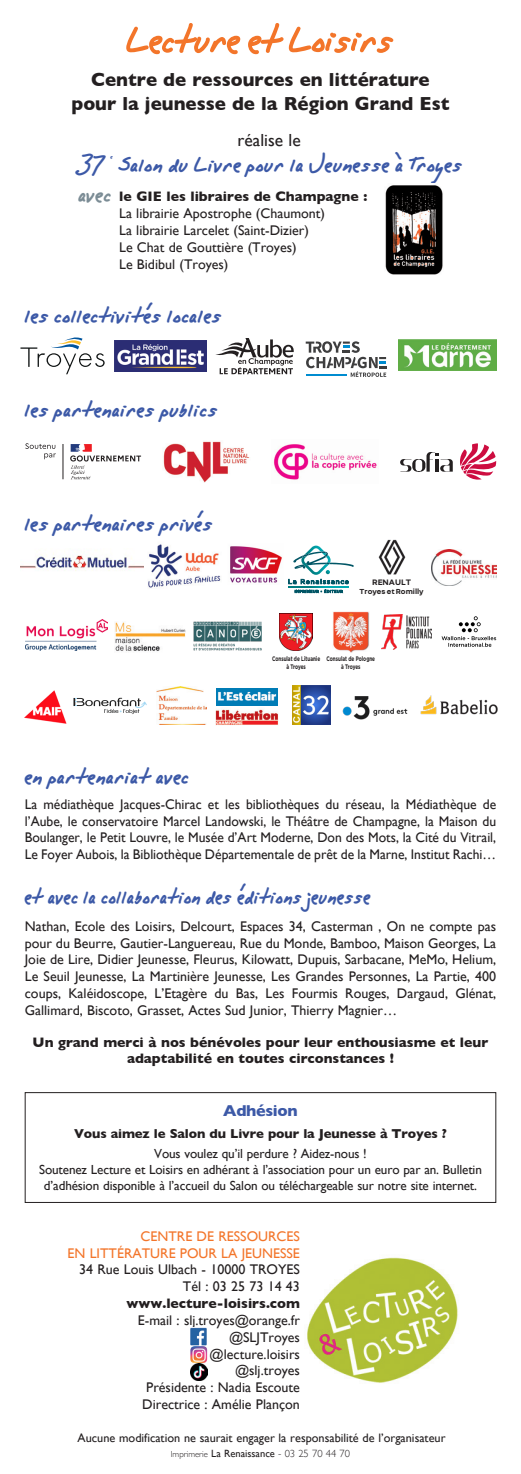
<style>
.page{position:relative;width:521px;height:1474px;background:#fff}
.page>*{position:absolute;margin:0;border:0;box-sizing:border-box;transform-origin:0 0}
.Normal_e{font:60.73px "Alpha Mack AOE";letter-spacing:-.02em;color:#f3752a}
.Normal_e-2{font:35px "Alpha Mack AOE";color:#3c59a7}
.Normal_e-3{font:35px "Alpha Mack AOE";color:#3c59a7;scale:.91 1}
.Normal_e-4{font:35px "Alpha Mack AOE";color:#7b8c95}
.Normal_e-5{font:700 19.25px/23.1px "Gill Sans";color:#231f20;text-align:center}
.Normal_e-6{font:17.5px "Gill Sans";color:#231f20}
.Normal_e-7{font:700 16.1px "Gill Sans";letter-spacing:-.02em;color:#3c59a7}
.Normal_e-8{font:14px/16.8px "Gill Sans";color:#231f20;text-align:justify}
.Normal_e-9{font:700 14px/16.8px "Gill Sans";color:#231f20;text-align:center}
.Normal_e-10{font:14px/16.8px "Gill Sans";color:#f3752a;text-align:right}
.Normal_e-11{font:13.12px/15.8px "Gill Sans";letter-spacing:-.01em;color:#231f20;text-align:center}
.Normal_e-12{font:700 13.12px "Gill Sans";letter-spacing:-.01em;color:#231f20}
.Normal_e-13{font:12.25px "Gill Sans";color:#231f20}
.Normal_e-14{font:10.5px "Gill Sans";color:#231f20}
.Normal_e-15{font:10.15px "Alpha Mack AOE";color:#3c59a7}
.t1{font:700 8.58px "Nouvel R";color:#231f20}
.t2{font:700 7.88px "Nouvel R";color:#231f20}
.t3{font:700 6.65px/7.9px "Gotham Pro";color:#231f20;text-align:center;scale:.7 1}
.t4{font:6.3px "Gotham Pro";letter-spacing:.15em;color:#005565}
.t5{font:300 3.32px "Gotham Pro";letter-spacing:.15em;color:#005565}
.s1{font-weight:300;font-size:8.75px}
.s2{font-weight:300}
</style>
<div class="page">
<img style="left:24px;top:690px;width:43px;height:34px">
<img style="left:307px;top:1257px;width:151px;height:126px">
<img style="left:385px;top:185px;width:58px;height:90px">
<svg style="left:20px;top:337px;width:85px;height:37px"></svg>
<img style="left:219px;top:374px;width:72px;height:1px">
<svg style="left:215px;top:338px;width:79px;height:36px"></svg>
<svg style="left:306px;top:341px;width:80px;height:36px"></svg>
<hr style="left:306px;top:374px;width:41px;height:1px;background:#008cd0">
<img style="left:115px;top:622px;width:71px;height:29px">
<img style="left:148px;top:544px;width:73px;height:44px">
<img style="left:431px;top:550px;width:65px;height:36px">
<img style="left:333px;top:611px;width:36px;height:42px">
<img style="left:274px;top:444px;width:103px;height:36px">
<svg style="left:400px;top:452px;width:53px;height:19px"></svg>
<svg style="left:460px;top:443px;width:36px;height:36px"></svg>
<img style="left:163px;top:441px;width:87px;height:41px">
<div style="left:25px;top:1092px;width:471px;height:110px;border:1px solid #231f20"></div>
<svg style="left:289px;top:586px;width:59px;height:1px"></svg>
<svg style="left:293px;top:545px;width:61px;height:30px"></svg>
<img style="left:280px;top:614px;width:32px;height:37px">
<img style="left:21px;top:551px;width:123px;height:20px">
<img style="left:26px;top:619px;width:82px;height:31px">
<img style="left:398px;top:339px;width:98px;height:31px">
<img style="left:115px;top:341px;width:91px;height:30px">
<img style="left:216px;top:688px;width:62px;height:18px">
<img style="left:216px;top:688px;width:61px;height:17px">
<img style="left:216px;top:709px;width:62px;height:16px">
<img style="left:342px;top:696px;width:66px;height:24px">
<img style="left:193px;top:621px;width:69px;height:29px">
<img style="left:378px;top:539px;width:28px;height:36px">
<hr style="left:63px;top:444px;width:1px;height:35px;background:#231f20">
<svg style="left:25px;top:443px;width:31px;height:16px"></svg>
<svg style="left:70px;top:444px;width:71px;height:35px"></svg>
<img style="left:381px;top:614px;width:50px;height:35px">
<img style="left:190px;top:1327px;width:17px;height:53px">
<img style="left:230px;top:546px;width:52px;height:37px">
<img style="left:420px;top:695px;width:78px;height:20px">
<img style="left:292px;top:686px;width:38px;height:38px">
<img style="left:156px;top:686px;width:50px;height:38px">
<svg style="left:73px;top:698px;width:74px;height:16px"></svg>
<svg style="left:442px;top:616px;width:54px;height:31px"></svg>
<p class="Normal_e" style="left:126px;top:3px;width:270px">Lecture et Loisirs</p>
<p class="Normal_e-5" style="left:71px;top:68px;width:379px">Centre de ressources en littérature pour la jeunesse de la Région Grand Est</p>
<p class="Normal_e-6" style="left:238px;top:130px;width:65px">réalise le</p>
<p class="Normal_e-2" style="left:76px;top:143px;width:389px">37 Salon du Livre pour la Jeunesse à Troyes</p>
<p class="Normal_e-15" style="left:110px;top:151px;width:4px">e</p>
<p class="Normal_e-4" style="left:78px;top:174px;width:35px">avec</p>
<p class="Normal_e-9" style="left:119px;top:188px;width:250px">le GIE les libraires de Champagne :</p>
<p class="Normal_e-8" style="left:119px;top:205px;width:207px">La librairie Apostrophe (Chaumont)</p>
<p class="Normal_e-8" style="left:119px;top:222px;width:191px">La librairie Larcelet (Saint-Dizier)</p>
<p class="Normal_e-8" style="left:119px;top:238px;width:179px">Le Chat de Gouttière (Troyes)</p>
<p class="Normal_e-8" style="left:119px;top:255px;width:111px">Le Bidibul (Troyes)</p>
<p class="Normal_e-2" style="left:25px;top:294px;width:199px">les collectivités locales</p>
<p class="Normal_e-2" style="left:25px;top:388px;width:195px">les partenaires publics</p>
<p class="Normal_e-2" style="left:25px;top:502px;width:190px">les partenaires privés</p>
<p class="Normal_e-2" style="left:25px;top:755px;width:166px">en partenariat avec</p>
<p class="t4" style="left:288px;top:578px;width:62px">La Renaissance</p>
<p class="t5" style="left:295px;top:589px;width:49px">IMPRIMEUR • ÉDITEUR</p>
<p class="t1" style="left:372px;top:576px;width:40px">RENAULT</p>
<p class="t2" style="left:360px;top:586px;width:66px">Troyes et Romilly</p>
<p class="t3" style="left:272px;top:655px;width:70px">Consulat de Lituanie à Troyes</p>
<p class="t3" style="left:326px;top:655px;width:71px">Consulat de Pologne à Troyes</p>
<p class="Normal_e-8" style="left:25px;top:795px;width:473px">La médiathèque Jacques-Chirac et les bibliothèques du réseau, la Médiathèque de l’Aube, le conservatoire Marcel Landowski, le Théâtre de Champagne, la Maison du Boulanger, le Petit Louvre, le Musée d’Art Moderne, Don des Mots, la Cité du Vitrail, Le Foyer Aubois, la Bibliothèque Départementale de prêt de la Marne, Institut Rachi…</p>
<p class="Normal_e-3" style="left:25px;top:874px;width:382px">et avec la collaboration des éditions jeunesse</p>
<p class="Normal_e-8" style="left:25px;top:917px;width:473px">Nathan, Ecole des Loisirs, Delcourt, Espaces 34, Casterman , On ne compte pas pour du Beurre, Gautier-Languereau, Rue du Monde, Bamboo, Maison Georges, La Joie de Lire, Didier Jeunesse, Fleurus, Kilowatt, Dupuis, Sarbacane, MeMo, Helium, Le Seuil Jeunesse, La Martinière Jeunesse, Les Grandes Personnes, La Partie, 400 coups, Kaléidoscope, L’Etagère du Bas, Les Fourmis Rouges, Dargaud, Glénat, Gallimard, Biscoto, Grasset, Actes Sud Junior, Thierry Magnier…</p>
<p class="Normal_e-9" style="left:33px;top:1033px;width:457px">Un grand merci à nos bénévoles pour leur enthousiasme et leur adaptabilité en toutes circonstances !</p>
<p class="Normal_e-7" style="left:223px;top:1098px;width:76px">Adhésion</p>
<p class="Normal_e-12" style="left:74px;top:1123px;width:374px">Vous aimez le Salon du Livre pour la Jeunesse à Troyes ?</p>
<p class="Normal_e-11" style="left:39px;top:1145px;width:444px">Vous voulez qu’il perdure ? Aidez-nous !<br>Soutenez Lecture et Loisirs en adhérant à l’association pour un euro par an. Bulletin d’adhésion disponible à l’accueil du Salon ou téléchargeable sur notre site internet.</p>
<p class="Normal_e-10" style="left:68px;top:1227px;width:234px">CENTRE DE RESSOURCES<br>EN LITTÉRATURE POUR LA JEUNESSE</p>
<p class="Normal_e-8" style="left:79px;top:1261px;width:222px">34 Rue Louis Ulbach - 10000 TROYES</p>
<p class="Normal_e-8" style="left:183px;top:1277px;width:118px">Tél : 03 25 73 14 43</p>
<p class="Normal_e-9" style="left:127px;top:1294px;width:175px">www.lecture-loisirs.com</p>
<p class="Normal_e-8" style="left:138px;top:1311px;width:163px">E-mail : slj.troyes@orange.fr</p>
<p class="Normal_e-8" style="left:229px;top:1328px;width:72px">@SLJTroyes</p>
<p class="Normal_e-8" style="left:210px;top:1345px;width:92px">@lecture.loisirs</p>
<p class="Normal_e-8" style="left:235px;top:1361px;width:66px">@slj.troyes</p>
<p class="Normal_e-8" style="left:146px;top:1378px;width:155px">Présidente : Nadia Escoute</p>
<p class="Normal_e-8" style="left:142px;top:1395px;width:159px">Directrice : Amélie Plançon</p>
<p class="Normal_e-13" style="left:78px;top:1430px;width:369px">Aucune modification ne saurait engager la responsabilité de l’organisateur</p>
<p class="Normal_e-14" style="left:171px;top:1446px;width:181px"><span class="s1">Imprimerie</span> La Renaissance <span class="s2">- 03 25 70 44 70</span></p>
</div>
